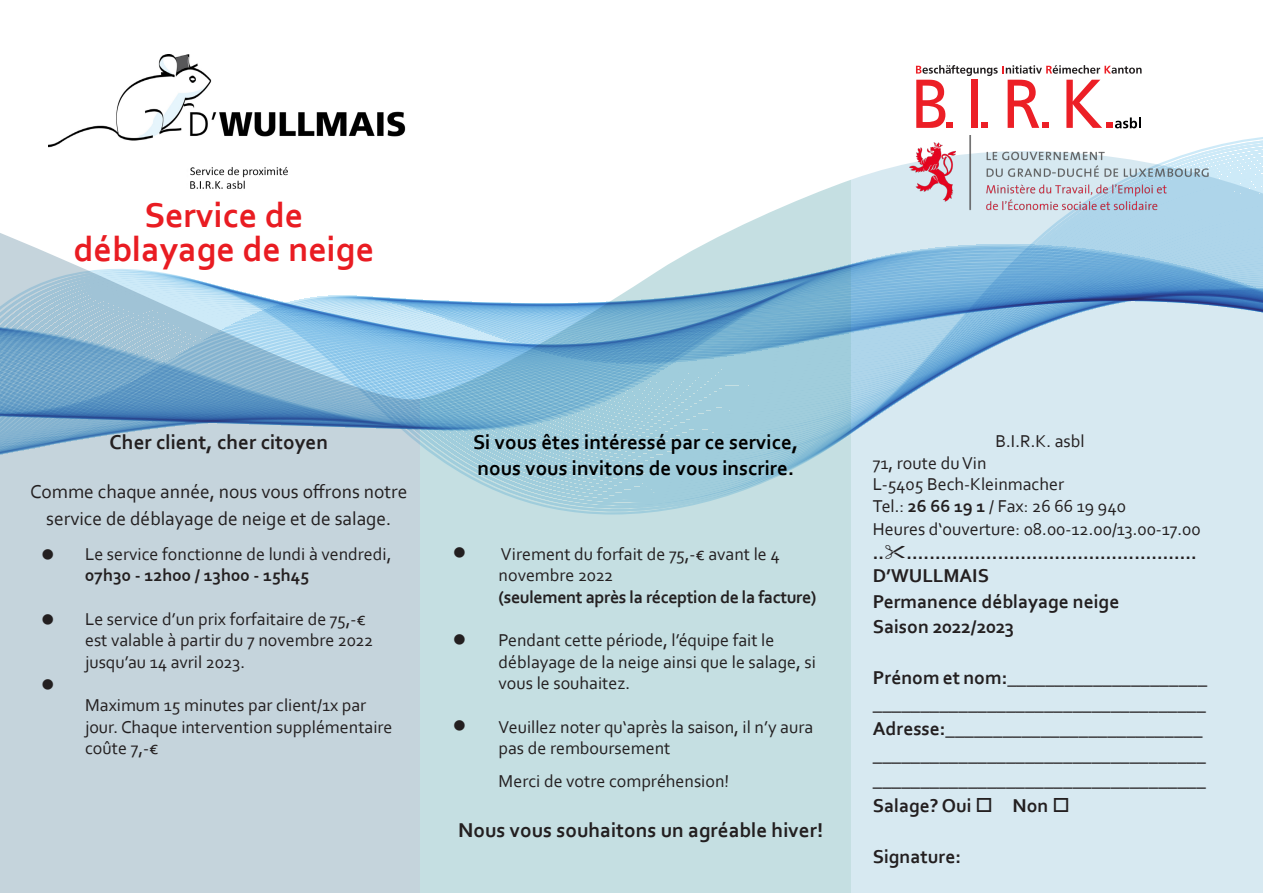
<style>
.page{position:relative;width:1263px;height:893px;background:#fff}
.page>*{position:absolute;margin:0;border:0;box-sizing:border-box;transform-origin:0 0}
.t1{font:700 36px/34.5px "Corbel";color:#e91c22;text-align:center}
.t2{font:700 21px/25.2px "Corbel";color:#000}
.t3{font:700 21px "Corbel";color:#231f20}
.t4{font:700 19.5px/23.4px "Corbel";color:#231f20}
.t5{font:19.5px/27px "Corbel";color:#231f20;text-align:center}
.t6{font:700 19.5px "Corbel";letter-spacing:-.02em;color:#231f20}
.t7{font:18px/21.6px "Corbel";color:#231f20}
.t8{font:700 18px "Corbel";letter-spacing:-.02em;color:#231f20}
.t9{font:18px "Wingdings";color:#231f20}
.s1{font-weight:700}
</style>
<div class="page">
<div style="left:849px;top:0;width:414px;height:893px;background:#d7e9f1"></div>
<div style="left:420px;top:0;width:430px;height:893px;background:#c5dfe2"></div>
<div style="left:0;top:0;width:420px;height:893px;background:#c5d4dc"></div>
<div style="left:0;top:0;width:1263px;height:135px;background:#fff"></div>
<svg style="left:0;top:135px;width:1263px;height:379px"></svg>
<img style="left:49px;top:54px;width:358px;height:146px">
<svg style="left:916px;top:65px;width:225px;height:63px;background:#efc4c6"></svg>
<img style="left:904px;top:135px;width:306px;height:80px">
<p class="t1" style="left:74px;top:197px;width:302px">Service de déblayage de neige</p>
<p class="t3" style="left:110px;top:429px;width:220px">Cher client, cher citoyen</p>
<p class="t5" style="left:30px;top:477px;width:379px">Comme chaque année, nous vous offrons notre service de déblayage de neige et de salage.</p>
<p class="t9" style="left:41px;top:545px;width:15px">●</p>
<p class="t9" style="left:41px;top:610px;width:15px">●</p>
<p class="t9" style="left:41px;top:675px;width:15px">●</p>
<p class="t7" style="left:85px;top:543px;width:308px">Le service fonctionne de lundi à vendredi,<br><span class="s1">07h30 - 12h00 / 13h00 - 15h45</span></p>
<p class="t7" style="left:85px;top:607px;width:290px">Le service d’un prix forfaitaire de 75,-€ est valable à partir du 7 novembre 2022 jusqu’au 14 avril 2023.</p>
<p class="t7" style="left:85px;top:694px;width:309px">Maximum 15 minutes par client/1x par jour. Chaque intervention supplémentaire coûte 7,-€</p>
<p class="t2" style="left:473px;top:429px;width:327px">Si vous êtes intéressé par ce service, nous vous invitons de vous inscrire.</p>
<p class="t7" style="left:995px;top:430px;width:91px">B.I.R.K. asbl</p>
<p class="t7" style="left:873px;top:451px;width:115px">71, route du Vin</p>
<p class="t7" style="left:873px;top:473px;width:193px">L-5405 Bech-Kleinmacher</p>
<p class="t7" style="left:873px;top:495px;width:255px">Tel.: <span class="s1">26 66 19 1</span> / Fax: 26 66 19 940</p>
<p class="t7" style="left:873px;top:518px;width:329px">Heures d‘ouverture: 08.00-12.00/13.00-17.00</p>
<p class="t4" style="left:873px;top:540px;width:326px">.. ...................................................<br>D’WULLMAIS</p>
<p class="t4" style="left:873px;top:589px;width:248px">Permanence déblayage neige</p>
<p class="t6" style="left:873px;top:615px;width:143px">Saison 2022/2023</p>
<p class="t4" style="left:873px;top:665px;width:336px">Prénom et nom:_____________________</p>
<p class="t4" style="left:873px;top:691px;width:335px">___________________________________</p>
<p class="t4" style="left:873px;top:716px;width:331px">Adresse:___________________________</p>
<p class="t4" style="left:873px;top:742px;width:335px">___________________________________</p>
<p class="t4" style="left:873px;top:767px;width:335px">___________________________________</p>
<p class="t4" style="left:873px;top:793px;width:198px">Salage? Oui □ Non □</p>
<p class="t4" style="left:873px;top:844px;width:90px">Signature:</p>
<p class="t7" style="left:499px;top:543px;width:283px">Virement du forfait de 75,-€ avant le 4 novembre 2022</p>
<p class="t8" style="left:499px;top:586px;width:319px">(seulement après la réception de la facture)</p>
<p class="t7" style="left:499px;top:629px;width:319px">Pendant cette période, l’équipe fait le déblayage de la neige ainsi que le salage, si vous le souhaitez.</p>
<p class="t7" style="left:499px;top:715px;width:316px">Veuillez noter qu‘après la saison, il n’y aura pas de remboursement</p>
<p class="t7" style="left:499px;top:769px;width:232px">Merci de votre compréhension!</p>
<p class="t9" style="left:453px;top:543px;width:15px">●</p>
<p class="t9" style="left:453px;top:629px;width:15px">●</p>
<p class="t9" style="left:453px;top:716px;width:15px">●</p>
<p class="t3" style="left:458px;top:817px;width:366px">Nous vous souhaitons un agréable hiver!</p>
</div>
